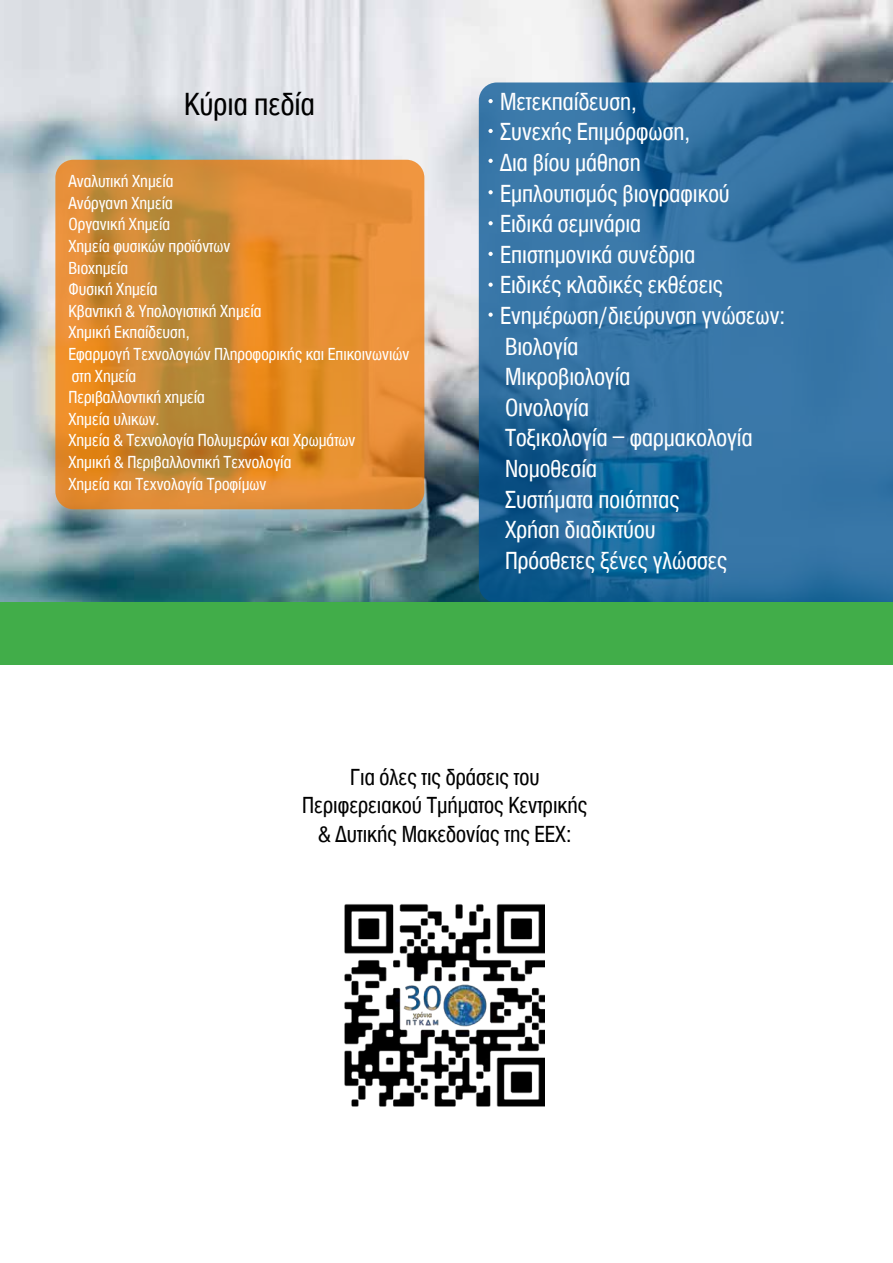
<style>
.page{position:relative;width:893px;height:1263px;background:#fff}
.page>*{position:absolute;margin:0;border:0;box-sizing:border-box;transform-origin:0 0}
.t1{font:33px "CF Helvetica Cond";color:#000}
.t2{font:25.5px/30.6px "CF Helvetica Cond";color:#fff}
.t3{font:24px/28.8px "CF Helvetica Cond";color:#000;text-align:center}
.t4{font:18px/21.6px "CF Helvetica Cond";color:#fff}
</style>
<div class="page">
<img style="left:0;top:0;width:893px;height:603px">
<svg style="left:55px;top:160px;width:369px;height:349px;background:#d98b31"></svg>
<svg style="left:479px;top:82px;width:414px;height:521px;background:#2d6ea0"></svg>
<div style="left:0;top:603px;width:893px;height:62px;background:#41ad49"></div>
<svg style="left:488px;top:99px;width:5px;height:4px"></svg>
<svg style="left:488px;top:129px;width:5px;height:4px"></svg>
<svg style="left:488px;top:159px;width:5px;height:4px"></svg>
<svg style="left:488px;top:190px;width:5px;height:4px"></svg>
<svg style="left:488px;top:221px;width:5px;height:4px"></svg>
<svg style="left:488px;top:252px;width:5px;height:4px"></svg>
<svg style="left:488px;top:283px;width:5px;height:4px"></svg>
<svg style="left:488px;top:313px;width:5px;height:4px"></svg>
<img style="left:345px;top:904px;width:200px;height:203px">
<h1 class="t1" style="left:184px;top:86px;width:132px">Κύρια πεδία</h1>
<p class="t4" style="left:68px;top:170px;width:342px">Αναλυτική Χημεία<br>Ανόργανη Χημεία<br>Οργανική Χημεία<br>Χημεία φυσικών προϊόντων<br>Βιοχημεία<br>Φυσική Χημεία<br>Κβαντική &amp; Υπολογιστική Χημεία<br>Χημική Εκπαίδευση,<br>Εφαρμογή Τεχνολογιών Πληροφορικής και Επικοινωνιών στη Χημεία<br>Περιβαλλοντική χημεία<br>Χημεία υλικων.<br>Χημεία &amp; Τεχνολογία Πολυμερών και Χρωμάτων<br>Χημική &amp; Περιβαλλοντική Τεχνολογία<br>Χημεία και Τεχνολογία Τροφίμων</p>
<p class="t2" style="left:500px;top:86px;width:287px">Μετεκπαίδευση,<br>Συνεχής Επιμόρφωση,<br>Δια βίου μάθηση<br>Εμπλουτισμός βιογραφικού<br>Ειδικά σεμινάρια<br>Επιστημονικά συνέδρια<br>Ειδικές κλαδικές εκθέσεις<br>Ενημέρωση/διεύρυνση γνώσεων:<br>Βιολογία<br>Μικροβιολογία<br>Οινολογία<br>Τοξικολογία – φαρμακολογία<br>Νομοθεσία<br>Συστήματα ποιότητας<br>Χρήση διαδικτύου<br>Πρόσθετες ξένες γλώσσες</p>
<h3 class="t3" style="left:302px;top:762px;width:287px">Για όλες τις δράσεις του<br>Περιφερειακού Τμήματος Κεντρικής &amp; Δυτικής Μακεδονίας της ΕΕΧ:</h3>
</div>
